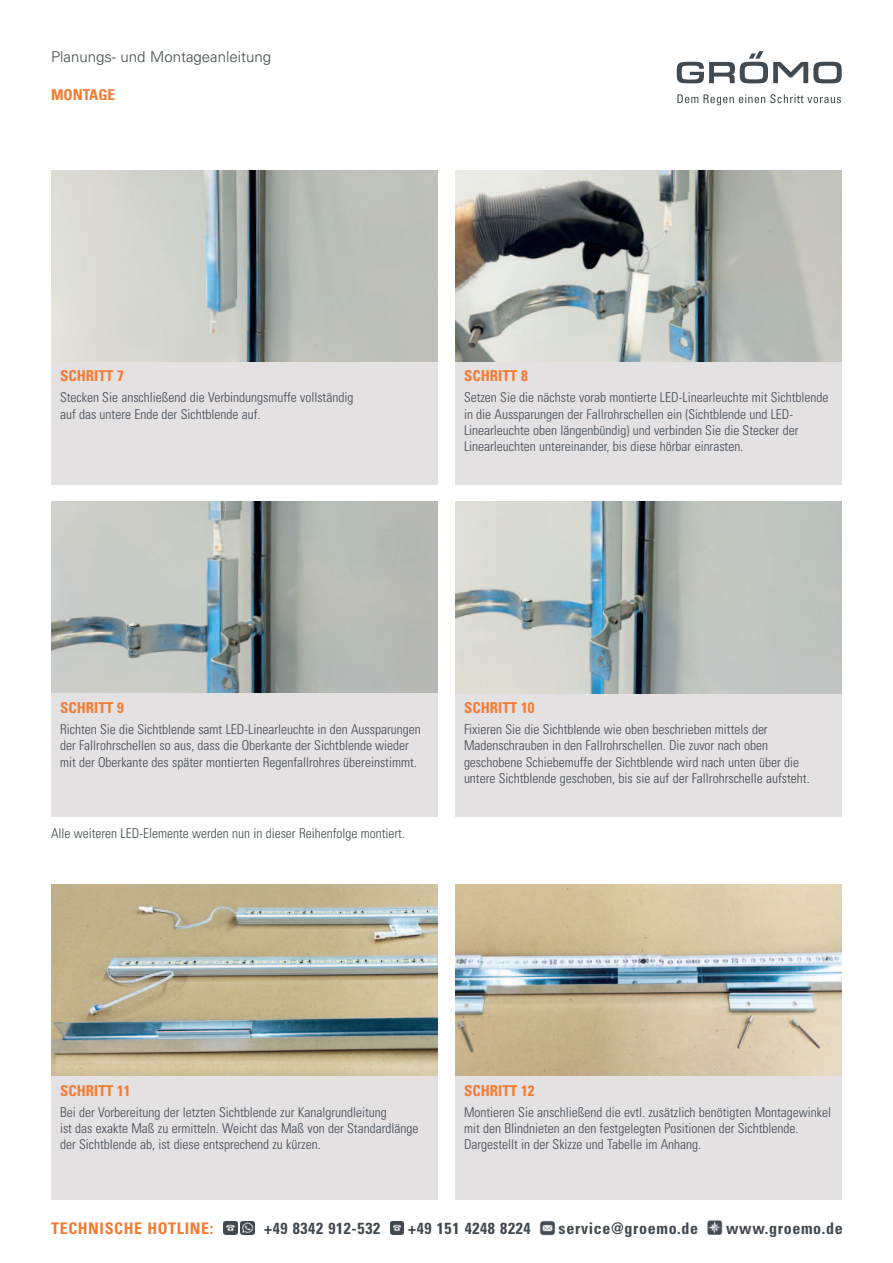
<style>
.page{position:relative;width:893px;height:1263px;background:#fff}
.page>*{position:absolute;margin:0;border:0;box-sizing:border-box;transform-origin:0 0}
.t1{font:700 condensed 16.05px "Univers";letter-spacing:.04em;color:#414950}
.t2{font:700 condensed 16.05px "Univers";letter-spacing:.04em;color:#f47b31}
.t3{font:700 condensed 15px "Univers";color:#f47b31}
.t4{font:300 15px "Univers";color:#414950}
.t5{font:300 condensed 13.5px/16.2px "Univers";color:#414950}
</style>
<div class="page">
<div style="left:51px;top:361px;width:387px;height:124px;background:#e4e1e3"></div>
<img style="left:51px;top:502px;width:387px;height:191px">
<div style="left:51px;top:693px;width:387px;height:123px;background:#e4e1e3"></div>
<div style="left:455px;top:693px;width:387px;height:123px;background:#e4e1e3"></div>
<div style="left:455px;top:361px;width:387px;height:124px;background:#e4e1e3"></div>
<img style="left:51px;top:170px;width:387px;height:191px">
<img style="left:455px;top:170px;width:387px;height:191px">
<img style="left:455px;top:502px;width:387px;height:191px">
<svg style="left:677px;top:94px;width:164px;height:11px"></svg>
<svg style="left:677px;top:51px;width:165px;height:32px"></svg>
<img style="left:241px;top:1221px;width:13px;height:14px">
<img style="left:223px;top:1221px;width:14px;height:14px">
<img style="left:390px;top:1221px;width:14px;height:14px">
<img style="left:539px;top:1220px;width:16px;height:16px">
<img style="left:708px;top:1220px;width:14px;height:15px">
<div style="left:51px;top:1076px;width:387px;height:123px;background:#e4e1e3"></div>
<img style="left:51px;top:884px;width:387px;height:192px">
<img style="left:455px;top:884px;width:387px;height:192px">
<div style="left:455px;top:1076px;width:387px;height:123px;background:#e4e1e3"></div>
<p class="t4" style="left:51px;top:51px;width:222px">Planungs- und Montageanleitung</p>
<p class="t3" style="left:51px;top:89px;width:66px">MONTAGE</p>
<p class="t3" style="left:60px;top:370px;width:65px">SCHRITT 7</p>
<p class="t5" style="left:60px;top:391px;width:295px">Stecken Sie anschließend die Verbindungsmuffe vollständig auf das untere Ende der Sichtblende auf.</p>
<p class="t3" style="left:464px;top:370px;width:65px">SCHRITT 8</p>
<p class="t5" style="left:464px;top:391px;width:366px">Setzen Sie die nächste vorab montierte LED-Linearleuchte mit Sichtblende in die Aussparungen der Fallrohrschellen ein (Sichtblende und LED-Linearleuchte oben längenbündig) und verbinden Sie die Stecker der Linearleuchten untereinander, bis diese hörbar einrasten.</p>
<p class="t3" style="left:60px;top:702px;width:65px">SCHRITT 9</p>
<p class="t5" style="left:60px;top:723px;width:362px">Richten Sie die Sichtblende samt LED-Linearleuchte in den Aussparungen der Fallrohrschellen so aus, dass die Oberkante der Sichtblende wieder mit der Oberkante des später montierten Regenfallrohres übereinstimmt.</p>
<p class="t5" style="left:51px;top:827px;width:355px">Alle weiteren LED-Elemente werden nun in dieser Reihenfolge montiert.</p>
<p class="t3" style="left:464px;top:702px;width:72px">SCHRITT 10</p>
<p class="t5" style="left:464px;top:723px;width:347px">Fixieren Sie die Sichtblende wie oben beschrieben mittels der Madenschrauben in den Fallrohrschellen. Die zuvor nach oben geschobene Schiebemuffe der Sichtblende wird nach unten über die untere Sichtblende geschoben, bis sie auf der Fallrohrschelle aufsteht.</p>
<p class="t3" style="left:60px;top:1085px;width:72px">SCHRITT 11</p>
<p class="t5" style="left:60px;top:1105px;width:360px">Bei der Vorbereitung der letzten Sichtblende zur Kanalgrundleitung<br>ist das exakte Maß zu ermitteln. Weicht das Maß von der Standardlänge der Sichtblende ab, ist diese entsprechend zu kürzen.</p>
<p class="t3" style="left:464px;top:1085px;width:72px">SCHRITT 12</p>
<p class="t5" style="left:464px;top:1105px;width:369px">Montieren Sie anschließend die evtl. zusätzlich benötigten Montagewinkel mit den Blindnieten an den festgelegten Positionen der Sichtblende.<br>Dargestellt in der Skizze und Tabelle im Anhang.</p>
<p class="t2" style="left:51px;top:1223px;width:164px">TECHNISCHE HOTLINE:</p>
<p class="t1" style="left:264px;top:1223px;width:118px">+49 8342 912-532</p>
<p class="t1" style="left:408px;top:1223px;width:124px">+49 151 4248 8224</p>
<p class="t1" style="left:559px;top:1223px;width:141px">service@groemo.de</p>
<p class="t1" style="left:726px;top:1223px;width:118px">www.groemo.de</p>
</div>
